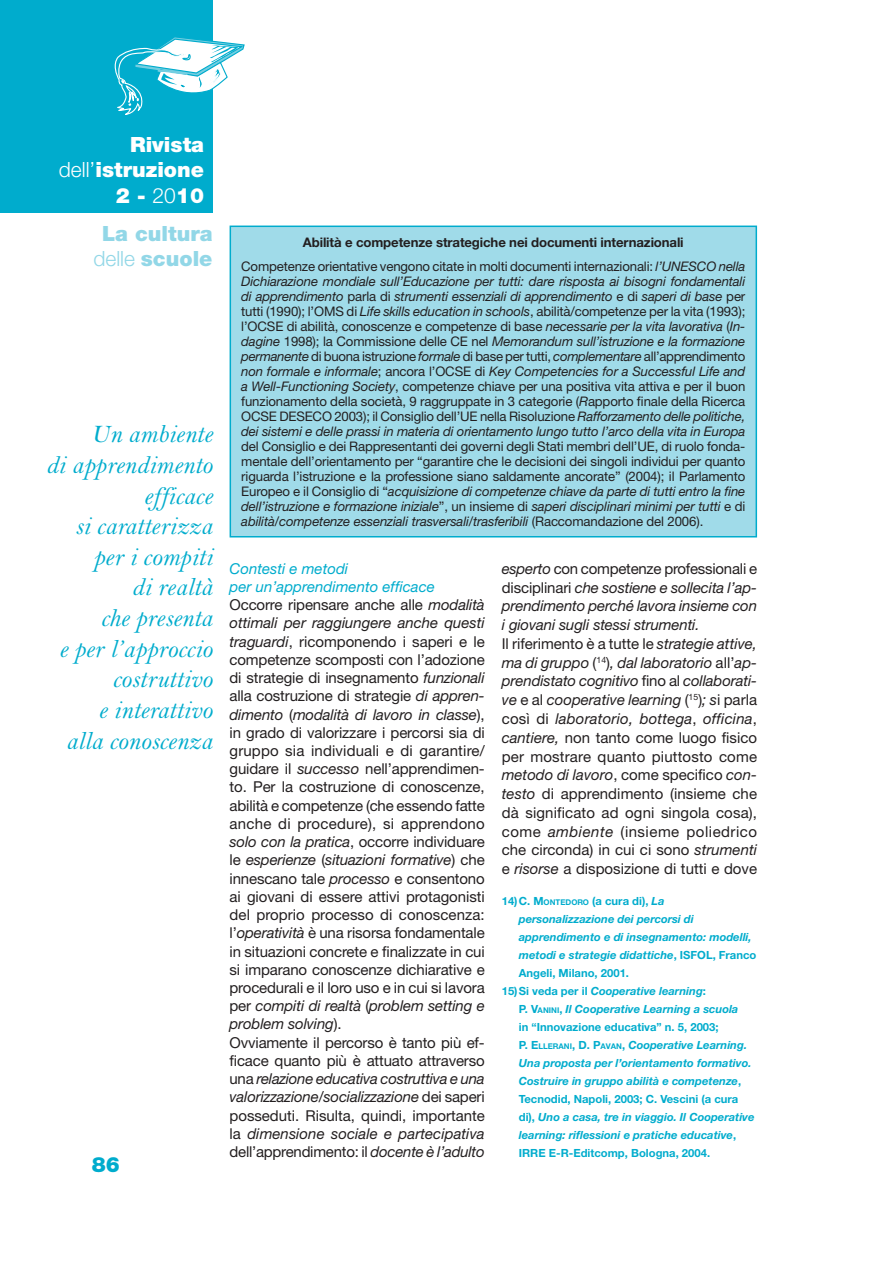
<style>
.page{position:relative;width:893px;height:1265px;background:#fff}
.page>*{position:absolute;margin:0;border:0;box-sizing:border-box;transform-origin:0 0}
.t1{font:italic 25.5px/30.6px "Bell MT Std";color:#00accd;text-align:right}
.t2{font:900 21px/25.2px "Helvetica Neue LT Std";color:#fff;text-align:right}
.t3{font:900 21px/25.2px "Helvetica Neue LT Std";color:#92d7e7;text-align:center}
.t4{font:900 21px "Helvetica Neue LT Std";color:#00accd}
.t5{font:15px/18.1px "Helvetica Neue LT Std";letter-spacing:-.01em;color:#231f20}
.t6{font:italic 13.2px/15px "Helvetica Neue LT Std";letter-spacing:-.01em;color:#231f20;text-align:justify}
.t7{font:13.2px/15px "Helvetica Neue LT Std";letter-spacing:-.01em;color:#231f20;text-align:center}
.t8{font:italic 700 11.25px/18px "Helvetica Neue LT Std";color:#00accd}
.s1{font-weight:300}
.s2{font-weight:700}
.s3{font-style:italic}
.s4{font-style:normal}
.s5{font-style:italic;color:#00accd}
.s6{font-style:normal;font-size:7.8px}
</style>
<div class="page">
<div style="left:0;top:0;width:212px;height:213px;background:#00accd"></div>
<svg style="left:114px;top:36px;width:131px;height:100px"></svg>
<div style="left:230px;top:226px;width:526px;height:311px;background:#a0dbe9"></div>
<div style="left:229px;top:225px;width:528px;height:312px;border:2px solid #00accd"></div>
<h2 class="t2" style="left:59px;top:134px;width:147px">Rivista <span class="s1">dell’</span>istruzione<br>2 - <span class="s1">20</span>10</h2>
<h2 class="t3" style="left:93px;top:223px;width:121px">La cultura <span class="s1">delle</span> scuole</h2>
<h1 class="t1" style="left:46px;top:421px;width:168px">Un ambiente<br>di apprendimento efficace<br>si caratterizza per i compiti<br>di realtà<br>che presenta<br>e per l’approccio costruttivo<br>e interattivo<br>alla conoscenza</h1>
<h2 class="t4" style="left:92px;top:1157px;width:30px">86</h2>
<p class="t7" style="left:241px;top:232px;width:505px;line-height:24px"><span class="s2">Abilità e competenze strategiche nei documenti internazionali<br></span>Competenze orientative vengono citate in molti documenti internazionali: <span class="s3">l’UNESCO nella</span></p>
<p class="t6" style="left:241px;top:275px;width:505px">Dichiarazione mondiale sull’Educazione per tutti: dare risposta ai bisogni fondamentali di apprendimento <span class="s4">parla di</span> strumenti essenziali di apprendimento <span class="s4">e di</span> saperi di base <span class="s4">per tutti (1990); l’OMS di</span> Life skills education in schools<span class="s4">, abilità/competenze per la vita (1993); l’OCSE di abilità, conoscenze e competenze di base</span> necessarie per la vita lavorativa <span class="s4">(</span>In&shy;dagine <span class="s4">1998); la Commissione delle CE nel</span> Memorandum sull’istruzione e la formazione permanente <span class="s4">di buona istruzione</span> formale <span class="s4">di base per tutti,</span> complementare <span class="s4">all’apprendimento </span>non formale e informale<span class="s4">; ancora l’OCSE di</span> Key Competencies for a Successful Life and a Well-Functioning Society<span class="s4">, competenze chiave per una positiva vita attiva e per il buon funzionamento della società, 9 raggruppate in 3 categorie (</span>R<span class="s4">apporto finale della Ricerca OCSE DESECO 2003); il Consiglio dell’UE nella Risoluzione</span> Rafforzamento delle politiche, dei sistemi e delle prassi in materia di orientamento lungo tutto l’arco della vita in Europa</p>
<p class="t7" style="left:241px;top:440px;width:505px;text-align:justify">del Consiglio e dei Rappresentanti dei governi degli Stati membri dell’UE, di ruolo fonda&shy;mentale dell’orientamento per “garantire che le decisioni dei singoli individui per quanto riguarda l’istruzione e la professione siano saldamente ancorate” (2004); il Parlamento Europeo e il Consiglio di “<span class="s3">acquisizione di competenze chiave da parte di tutti entro la fine dell’istruzione e formazione iniziale</span>”, un insieme di <span class="s3">saperi disciplinari minimi per tutti</span> e di <span class="s3">abilità/competenze essenziali trasversali/trasferibili</span> (Raccomandazione del 2006).</p>
<p class="t5" style="left:229px;top:561px;width:257px"><span class="s5">Contesti e metodi<br>per un’apprendimento efficace </span>Occorre ripensare anche alle <span class="s3">modalità ottimali per raggiungere anche questi traguardi</span>, ricomponendo i saperi e le competenze scomposti con l’adozione di strategie di insegnamento <span class="s3">funzionali </span>alla costruzione di strategie <span class="s3">di appren&shy;dimento</span> (<span class="s3">modalità di lavoro in classe</span>), in grado di valorizzare i percorsi sia di gruppo sia individuali e di garantire/ guidare il <span class="s3">successo</span> nell’apprendimen&shy;to. Per la costruzione di conoscenze, abilità e competenze (che essendo fatte anche di procedure), si apprendono <span class="s3">solo con la pratica</span>, occorre individuare le <span class="s3">esperienze</span> (<span class="s3">situazioni formative</span>) che innescano tale <span class="s3">processo</span> e consentono ai giovani di essere attivi protagonisti del proprio processo di conoscenza: l’<span class="s3">operatività</span> è una risorsa fondamentale in situazioni concrete e finalizzate in cui si imparano conoscenze dichiarative e procedurali e il loro uso e in cui si lavora per <span class="s3">compiti di realtà</span> (<span class="s3">problem setting e problem solving</span>).<br>Ovviamente il percorso è tanto più ef&shy;ficace quanto più è attuato attraverso una <span class="s3">relazione educativa costruttiva e una valorizzazione/socializzazione</span> dei saperi posseduti. Risulta, quindi, importante la <span class="s3">dimensione sociale e partecipativa </span>dell’apprendimento: il <span class="s3">docente è l’adulto</span></p>
<p class="t5" style="left:502px;top:561px;width:257px;line-height:18.8px"><span class="s3">esperto</span> con competenze professionali e disciplinari <span class="s3">che sostiene e sollecita l’ap&shy;prendimento perché lavora insieme con i giovani sugli stessi strumenti.<br></span>Il riferimento è a tutte le <span class="s3">strategie attive, ma di gruppo</span> (<sup>14</sup>)<span class="s3">, dal laboratorio</span> all’<span class="s3">ap&shy;prendistato cognitivo</span> fino al <span class="s3">collaborati&shy;ve</span> e al <span class="s3">cooperative learning</span> (<sup>15</sup>)<span class="s3">; s</span>i parla così di <span class="s3">laboratorio, bottega</span>, <span class="s3">officina</span>, <span class="s3">cantiere,</span> non tanto come luogo fisico per mostrare quanto piuttosto come <span class="s3">metodo di lavoro</span>, come specifico <span class="s3">con&shy;testo</span> di apprendimento (insieme che dà significato ad ogni singola cosa), come <span class="s3">ambiente</span> (insieme poliedrico che circonda) in cui ci sono <span class="s3">strumenti </span>e <span class="s3">risorse</span> a disposizione di tutti e dove</p>
<p class="t8" style="left:519px;top:893px;width:239px;text-indent:-17px"><span class="s4">14) C. M</span><span class="s6">ONTEDORO</span> <span class="s4">(a cura di),</span> La personalizzazione dei percorsi di apprendimento e di insegnamento: modelli, metodi e strategie didattiche<span class="s4">, ISFOL, Franco Angeli, Milano, 2001.</span></p>
<p class="t8" style="left:519px;top:983px;width:237px;text-indent:-17px"><span class="s4">15) Si veda per il</span> Cooperative learning<span class="s4">:<br>P. V</span><span class="s6">ANINI</span><span class="s4">,</span> Il Cooperative Learning a scuola<br><span class="s4">in “Innovazione educativa” n. 5, 2003;<br>P. E</span><span class="s6">LLERANI</span><span class="s4">, D. P</span><span class="s6">AVAN</span><span class="s4">,</span> Cooperative Learning.<br>Una proposta per l’orientamento formativo.<br>Costruire in gruppo abilità e competenze<span class="s4">, Tecnodid, Napoli, 2003; C. Vescini (a cura di),</span> Uno a casa, tre in viaggio. Il Cooperative learning: riflessioni e pratiche educative<span class="s4">, IRRE E-R-Editcomp, Bologna, 2004.</span></p>
</div>
